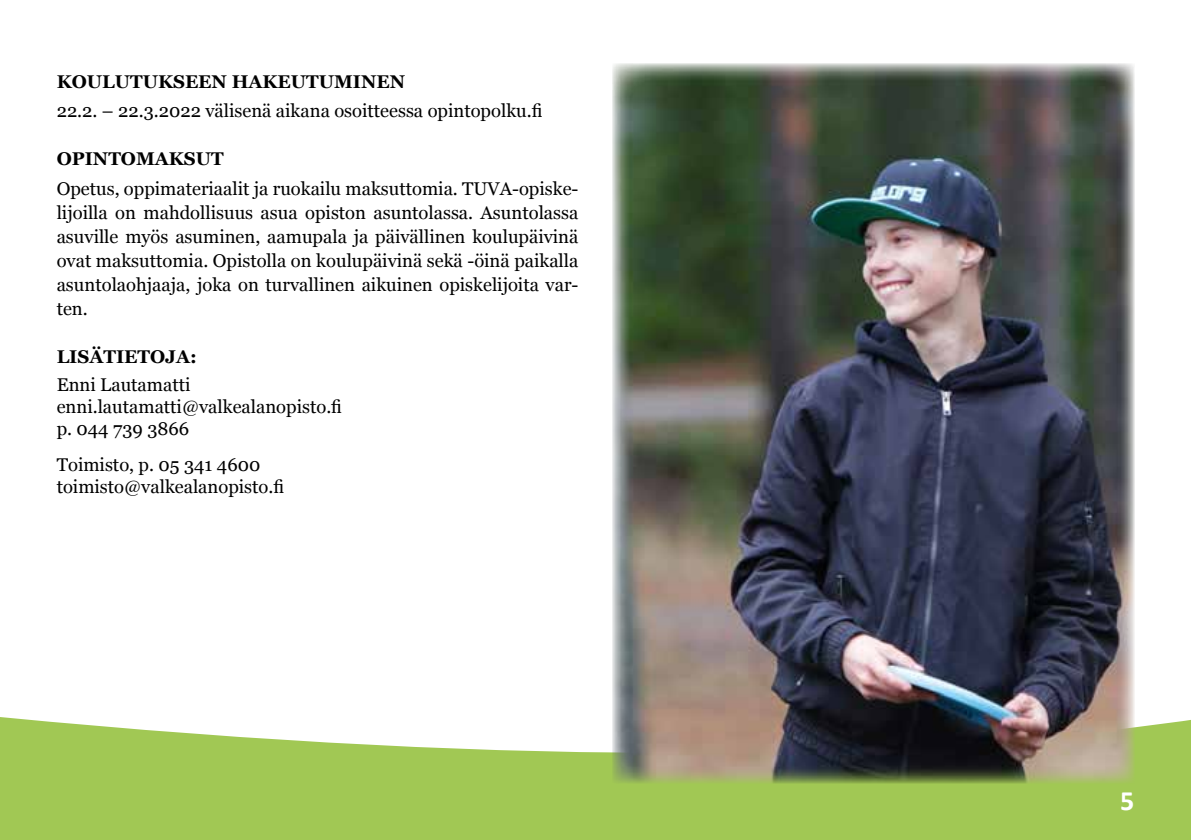
<style>
.page{position:relative;width:1191px;height:840px;background:#fff}
.page>*{position:absolute;margin:0;border:0;box-sizing:border-box;transform-origin:0 0}
.t1{font:700 28px "Calibri";color:#fff}
.t2{font:18.4px/24px "Georgia";color:#000}
.t3{font:700 18.4px "Georgia";color:#000}
</style>
<div class="page">
<svg style="left:1px;top:716px;width:1190px;height:123px;background:#adcf6a"></svg>
<svg style="left:0;top:717px;width:1px;height:122px"></svg>
<img style="left:612px;top:64px;width:522px;height:718px">
<p class="t3" style="left:57px;top:67px;width:350px">KOULUTUKSEEN HAKEUTUMINEN</p>
<p class="t2" style="left:57px;top:98px;width:487px">22.2. – 22.3.2022 välisenä aikana osoitteessa opintopolku.fi</p>
<p class="t3" style="left:57px;top:145px;width:168px">OPINTOMAKSUT</p>
<p class="t2" style="left:57px;top:176px;width:523px;text-align:justify">Opetus, oppimateriaalit ja ruokailu maksuttomia. TUVA-opiske&shy;lijoilla on mahdollisuus asua opiston asuntolassa. Asuntolassa asuville myös asuminen, aamupala ja päivällinen koulupäivinä ovat maksuttomia. Opistolla on koulupäivinä sekä -öinä paikalla asuntolaohjaaja, joka on turvallinen aikuinen opiskelijoita var&shy;ten.</p>
<p class="t3" style="left:57px;top:343px;width:142px">LISÄTIETOJA:</p>
<p class="t2" style="left:57px;top:373px;width:287px;line-height:22px">Enni Lautamatti enni.lautamatti@valkealanopisto.fi p. 044 739 3866</p>
<p class="t2" style="left:57px;top:453px;width:229px;line-height:22px">Toimisto, p. 05 341 4600 toimisto@valkealanopisto.fi</p>
<h1 class="t1" style="left:1120px;top:780px;width:16px">5</h1>
</div>
